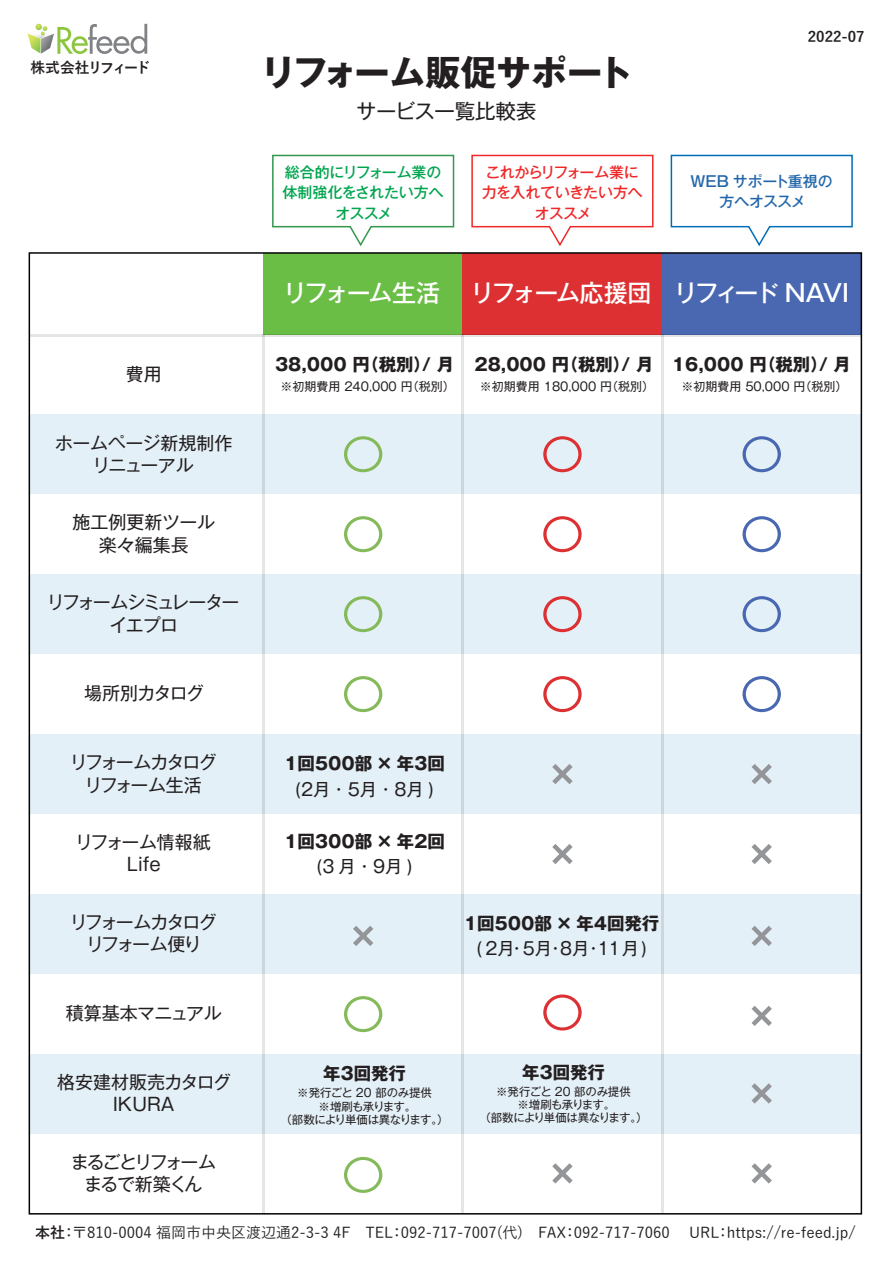
<style>
.page{position:relative;width:893px;height:1263px;background:#fff}
.page>*{position:absolute;margin:0;border:0;box-sizing:border-box;transform-origin:0 0}
.t1{font:700 35.4px "Gothic MB101 Pro";color:#231f20}
.t2{font:500 24px "Gothic MB101 Pro";letter-spacing:-.1em;color:#fff}
.t3{font:20.4px "Gothic MB101 Pro";letter-spacing:-.01em;color:#231f20}
.t4{font:18px/22.2px "Gothic MB101 Pro";letter-spacing:-.105em;color:#231f20;text-align:center}
.t5{font:18px/22.2px "Gothic MB101 Pro";color:#231f20;text-align:center}
.t6{font:18px/22.2px "Gothic MB101 Pro";letter-spacing:-.02em;color:#231f20;text-align:center}
.t7{font:18px/22.2px "Gothic MB101 Pro";letter-spacing:-.095em;color:#231f20;text-align:center}
.t8{font:18px/22.2px "Gothic MB101 Pro";letter-spacing:-.1em;color:#231f20;text-align:center}
.t9{font:18px/22.2px "Gothic MB101 Pro";letter-spacing:-.01em;color:#231f20;text-align:center}
.t10{font:18px "Gothic MB101 Pro";letter-spacing:-.06em;color:#231f20}
.t11{font:18px "Gothic MB101 Pro";letter-spacing:-.04em;color:#231f20}
.t12{font:700 17.4px "Gothic MB101 Pro";letter-spacing:-.12em;color:#231f20}
.t13{font:17.4px "Gothic MB101 Pro";letter-spacing:-.16em;color:#231f20}
.t14{font:500 15px "Yu Gothic";color:#231f20}
.t15{font:500 15px/20.1px "Gothic MB101 Pro";letter-spacing:-.015em;color:#00a54f;text-align:center}
.t16{font:500 15px/20.1px "Gothic MB101 Pro";letter-spacing:-.045em;color:#ee2928;text-align:center}
.t17{font:500 15px/20.1px "Gothic MB101 Pro";letter-spacing:-.02em;color:#2367aa;text-align:center}
.t18{font:700 14.7px "Yu Gothic";letter-spacing:-.14em;color:#231f20}
.t19{font:700 14.7px "Yu Gothic";color:#231f20}
.t20{font:12px "Gothic MB101 Pro";color:#231f20}
.t21{font:11.4px/13.2px "Gothic MB101 Pro";letter-spacing:-.05em;color:#231f20;text-align:center}
.s1{font-weight:700}
</style>
<div class="page">
<div style="left:264px;top:253px;width:199px;height:81px;background:#6abd45"></div>
<div style="left:463px;top:253px;width:199px;height:81px;background:#dc3032"></div>
<div style="left:662px;top:253px;width:199px;height:81px;background:#4968b1"></div>
<div style="left:29px;top:414px;width:832px;height:80px;background:#e4f0f7"></div>
<div style="left:29px;top:574px;width:832px;height:80px;background:#e4f0f7"></div>
<div style="left:29px;top:734px;width:832px;height:80px;background:#e4f0f7"></div>
<svg style="left:344px;top:436px;width:38px;height:36px"></svg>
<svg style="left:543px;top:436px;width:39px;height:36px"></svg>
<svg style="left:742px;top:436px;width:39px;height:36px"></svg>
<svg style="left:344px;top:516px;width:38px;height:36px"></svg>
<svg style="left:543px;top:516px;width:39px;height:36px"></svg>
<svg style="left:742px;top:516px;width:39px;height:36px"></svg>
<svg style="left:344px;top:596px;width:38px;height:36px"></svg>
<svg style="left:543px;top:596px;width:39px;height:36px"></svg>
<svg style="left:742px;top:596px;width:39px;height:36px"></svg>
<svg style="left:344px;top:676px;width:38px;height:36px"></svg>
<svg style="left:543px;top:676px;width:39px;height:36px"></svg>
<svg style="left:742px;top:676px;width:39px;height:36px"></svg>
<svg style="left:751px;top:764px;width:21px;height:20px"></svg>
<svg style="left:751px;top:844px;width:21px;height:20px"></svg>
<div style="left:29px;top:894px;width:832px;height:80px;background:#e4f0f7"></div>
<div style="left:29px;top:1054px;width:832px;height:80px;background:#e4f0f7"></div>
<hr style="left:262px;top:334px;width:3px;height:880px;background:#e5e5e5">
<hr style="left:29px;top:334px;width:832px;height:2px;background:#e5e5e5">
<hr style="left:462px;top:334px;width:2px;height:880px;background:#e5e5e5">
<hr style="left:661px;top:334px;width:2px;height:880px;background:#e5e5e5">
<svg style="left:272px;top:154px;width:183px;height:92px"></svg>
<svg style="left:471px;top:154px;width:183px;height:92px"></svg>
<svg style="left:670px;top:154px;width:183px;height:92px"></svg>
<svg style="left:28px;top:24px;width:119px;height:30px"></svg>
<svg style="left:751px;top:926px;width:21px;height:20px"></svg>
<svg style="left:751px;top:1006px;width:21px;height:20px"></svg>
<svg style="left:751px;top:1083px;width:21px;height:20px"></svg>
<svg style="left:751px;top:1163px;width:21px;height:20px"></svg>
<svg style="left:353px;top:926px;width:20px;height:20px"></svg>
<svg style="left:552px;top:764px;width:21px;height:20px"></svg>
<svg style="left:552px;top:844px;width:21px;height:20px"></svg>
<svg style="left:552px;top:1163px;width:21px;height:20px"></svg>
<svg style="left:344px;top:996px;width:38px;height:36px"></svg>
<svg style="left:344px;top:1157px;width:38px;height:36px"></svg>
<svg style="left:543px;top:994px;width:39px;height:36px"></svg>
<p class="t18" style="left:31px;top:60px;width:122px">株式会社リフィード</p>
<p class="t11" style="left:126px;top:359px;width:37px">費用</p>
<p class="t6" style="left:55px;top:429px;width:179px">ホームページ新規制作リニューアル</p>
<p class="t5" style="left:73px;top:509px;width:144px">施工例更新ツール楽々編集長</p>
<p class="t7" style="left:47px;top:589px;width:194px">リフォームシミュレーターイエプロ</p>
<p class="t10" style="left:84px;top:679px;width:121px">場所別カタログ</p>
<p class="t4" style="left:70px;top:749px;width:149px">リフォームカタログリフォーム生活</p>
<p class="t9" style="left:75px;top:829px;width:137px">リフォーム情報紙<br>Life</p>
<p class="t4" style="left:70px;top:909px;width:149px">リフォームカタログリフォーム便り</p>
<p class="t6" style="left:66px;top:1000px;width:158px">積算基本マニュアル</p>
<p class="t5" style="left:57px;top:1068px;width:175px">格安建材販売カタログ<br>IKURA</p>
<p class="t8" style="left:71px;top:1148px;width:147px">まるごとリフォームまるで新築くん</p>
<h1 class="t1" style="left:261px;top:43px;width:373px">リフォーム販促サポート</h1>
<h3 class="t3" style="left:356px;top:94px;width:182px">サービス一覧比較表</h3>
<p class="t19" style="left:808px;top:28px;width:58px">2022-07</p>
<p class="t15" style="left:283px;top:161px;width:163px">総合的にリフォーム業の体制強化をされたい方へオススメ</p>
<p class="t16" style="left:482px;top:161px;width:162px">これからリフォーム業に力を入れていきたい方へオススメ</p>
<p class="t17" style="left:691px;top:170px;width:144px">WEB サポート重視の方へオススメ</p>
<h2 class="t2" style="left:283px;top:273px;width:159px">リフォーム生活</h2>
<h2 class="t2" style="left:470px;top:273px;width:380px">リフォーム応援団 リフィード NAVI</h2>
<p class="t12" style="left:275px;top:350px;width:181px">38,０００ 円（税別）/ 月</p>
<p class="t20" style="left:280px;top:377px;width:176px">※初期費用 240,000 円（税別）</p>
<p class="t12" style="left:474px;top:350px;width:181px">28,000 円（税別）/ 月</p>
<p class="t20" style="left:480px;top:377px;width:176px">※初期費用 180,000 円（税別）</p>
<p class="t12" style="left:672px;top:350px;width:181px">16,000 円（税別）/ 月</p>
<p class="t20" style="left:681px;top:377px;width:168px">※初期費用 50,000 円（税別）</p>
<p class="t12" style="left:282px;top:749px;width:164px">１回５００部 × 年３回</p>
<p class="t13" style="left:295px;top:775px;width:140px">(２月・５月・８月 )</p>
<p class="t12" style="left:282px;top:826px;width:164px">１回３００部 × 年２回</p>
<p class="t13" style="left:317px;top:852px;width:98px">(3 月・９月 )</p>
<p class="t12" style="left:462px;top:908px;width:199px">１回５００部 × 年４回発行</p>
<p class="t13" style="left:477px;top:934px;width:172px">( 2 月・5 月・8 月・11 月)</p>
<p class="t12" style="left:323px;top:1059px;width:84px">年３回発行</p>
<p class="t21" style="left:280px;top:1085px;width:170px">※発行ごと 20 部のみ提供<br>※増刷も承ります。<br>（部数により単価は異なります。）</p>
<p class="t12" style="left:522px;top:1058px;width:84px">年３回発行</p>
<p class="t21" style="left:479px;top:1083px;width:170px">※発行ごと 20 部のみ提供<br>※増刷も承ります。<br>（部数により単価は異なります。）</p>
<p class="t14" style="left:35px;top:1219px;width:636px"><span class="s1">本社</span>：〒810-0004 福岡市中央区渡辺通2-3-3 4F TEL：092-717-7007(代) FAX：092-717-7060</p>
<p class="t14" style="left:689px;top:1219px;width:168px">URL：https://re-feed.jp/</p>
</div>
